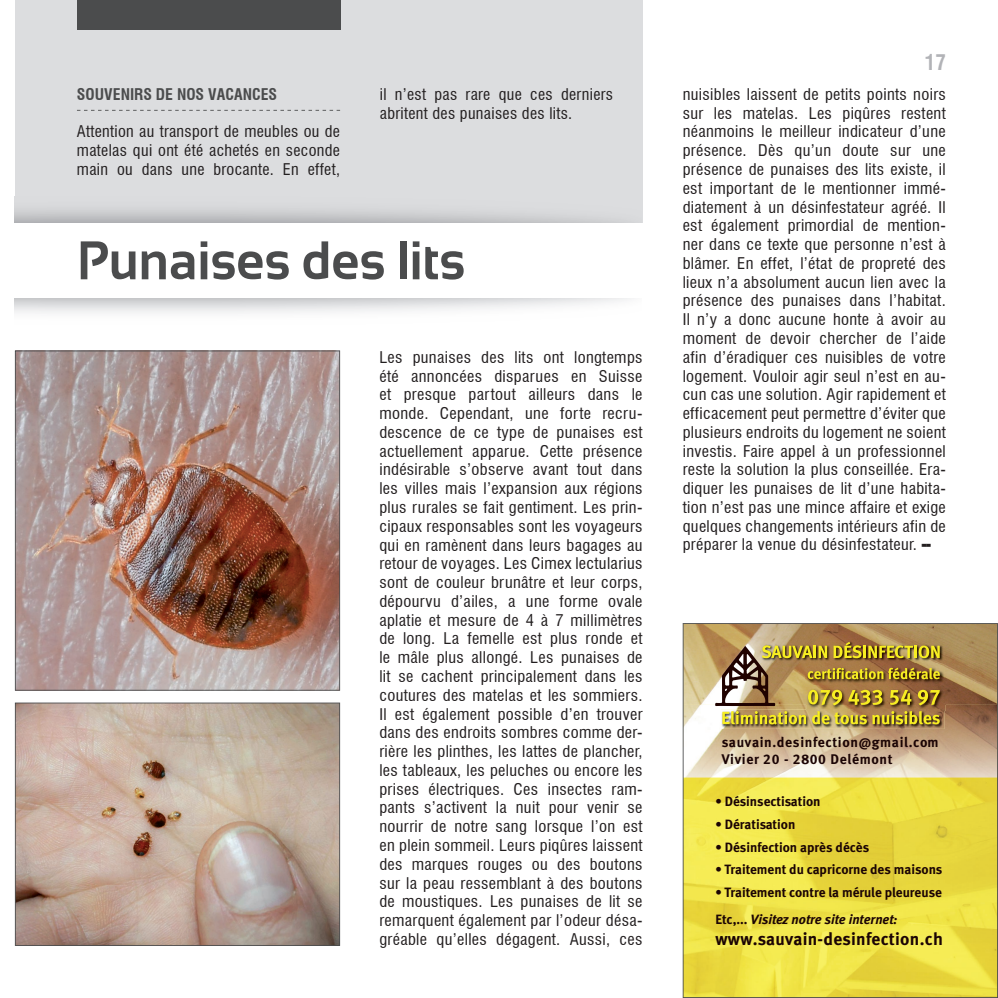
<style>
.page{position:relative;width:998px;height:998px;background:#fff}
.page>*{position:absolute;margin:0;border:0;box-sizing:border-box;transform-origin:0 0}
.t1{font:700 54.25px "Sansation";color:#4b4c4d;scale:.95 1}
.t2{font:700 condensed 21px "Swiss 721 BT";color:#b2b3b7}
.t3{font:17.5px "Meta Bold Turk LF";letter-spacing:.015em;color:#1b0404}
.t4{font:condensed 15.75px/18.7px "Swiss 721 BT";letter-spacing:.02em;color:#231f20;text-align:justify;scale:1.05 1}
.t5{font:condensed 15.75px/18.7px "Swiss 721 BT";letter-spacing:.02em;color:#231f20;text-align:justify}
.t6{font:700 condensed 15.75px "Swiss 721 BT";color:#4b4c4d}
.t7{font:14px/16.8px "Meta Bold Turk LF";letter-spacing:.045em;color:#1b0404}
.t8{font:13.47px/27.1px "Meta Bold Turk LF";color:#1b0404}
.s1{font-style:italic}
</style>
<div class="page">
<div style="left:15px;top:0;width:627px;height:223px;background:#dcdddf"></div>
<img style="left:15px;top:350px;width:325px;height:340px">
<svg style="left:682px;top:623px;width:315px;height:374px;background:#d8c557"></svg>
<svg style="left:77px;top:110px;width:263px;height:1px"></svg>
<div style="left:77px;top:0;width:263px;height:30px;background:#4b4c4d"></div>
<svg style="left:15px;top:702px;width:325px;height:243px;background:#bca799"></svg>
<p class="t6" style="left:77px;top:85px;width:202px">SOUVENIRS DE NOS VACANCES</p>
<p class="t5" style="left:77px;top:122px;width:264px">Attention au transport de meubles ou de matelas qui ont été achetés en seconde main ou dans une brocante. En effet,</p>
<p class="t5" style="left:379px;top:85px;width:235px">il n’est pas rare que ces derniers abritent des punaises des lits.</p>
<h1 class="t1" style="left:77px;top:230px;width:410px">Punaises des lits</h1>
<p class="t4" style="left:379px;top:347px;width:252px">Les punaises des lits ont longtemps été annoncées disparues en Suisse et presque partout ailleurs dans le monde. Cependant, une forte recru&shy;descence de ce type de punaises est actuellement apparue. Cette présence indésirable s’observe avant tout dans les villes mais l’expansion aux régions plus rurales se fait gentiment. Les prin&shy;cipaux responsables sont les voyageurs qui en ramènent dans leurs bagages au retour de voyages. Les Cimex lectularius sont de couleur brunâtre et leur corps, dépourvu d’ailes, a une forme ovale aplatie et mesure de 4 à 7 millimètres de long. La femelle est plus ronde et le mâle plus allongé. Les punaises de lit se cachent principalement dans les coutures des matelas et les sommiers.<br>Il est également possible d’en trouver dans des endroits sombres comme der&shy;rière les plinthes, les lattes de plancher, les tableaux, les peluches ou encore les prises électriques. Ces insectes ram&shy;pants s’activent la nuit pour venir se nourrir de notre sang lorsque l’on est en plein sommeil. Leurs piqûres laissent des marques rouges ou des boutons sur la peau ressemblant à des boutons de moustiques. Les punaises de lit se remarquent également par l’odeur désa&shy;gréable qu’elles dégagent. Aussi, ces</p>
<h2 class="t2" style="left:924px;top:49px;width:22px">17</h2>
<p class="t4" style="left:682px;top:85px;width:252px">nuisibles laissent de petits points noirs sur les matelas. Les piqûres restent néanmoins le meilleur indicateur d’une présence. Dès qu’un doute sur une présence de punaises des lits existe, il est important de le mentionner immé&shy;diatement à un désinfestateur agréé. Il est également primordial de mention&shy;ner dans ce texte que personne n’est à blâmer. En effet, l’état de propreté des lieux n’a absolument aucun lien avec la présence des punaises dans l’habitat.<br>Il n’y a donc aucune honte à avoir au moment de devoir chercher de l’aide afin d’éradiquer ces nuisibles de votre logement. Vouloir agir seul n’est en au&shy;cun cas une solution. Agir rapidement et efficacement peut permettre d’éviter que plusieurs endroits du logement ne soient investis. Faire appel à un professionnel reste la solution la plus conseillée. Era&shy;diquer les punaises de lit d’une habita&shy;tion n’est pas une mince affaire et exige quelques changements intérieurs afin de préparer la venue du désinfestateur.</p>
<p class="t7" style="left:721px;top:733px;width:218px">sauvain.desinfection@gmail.com<br>Vivier 20 - 2800 Delémont</p>
<p class="t8" style="left:715px;top:787px;width:107px">• Désinsectisation</p>
<p class="t8" style="left:715px;top:810px;width:81px">• Dératisation</p>
<p class="t8" style="left:715px;top:833px;width:155px">• Désinfection après décès</p>
<p class="t8" style="left:715px;top:855px;width:228px">• Traitement du capricorne des maisons</p>
<p class="t8" style="left:715px;top:878px;width:228px">• Traitement contre la mérule pleureuse<br>Etc,... <span class="s1">Visitez notre site internet:</span></p>
<p class="t3" style="left:715px;top:928px;width:229px">www.sauvain-desinfection.ch</p>
</div>
